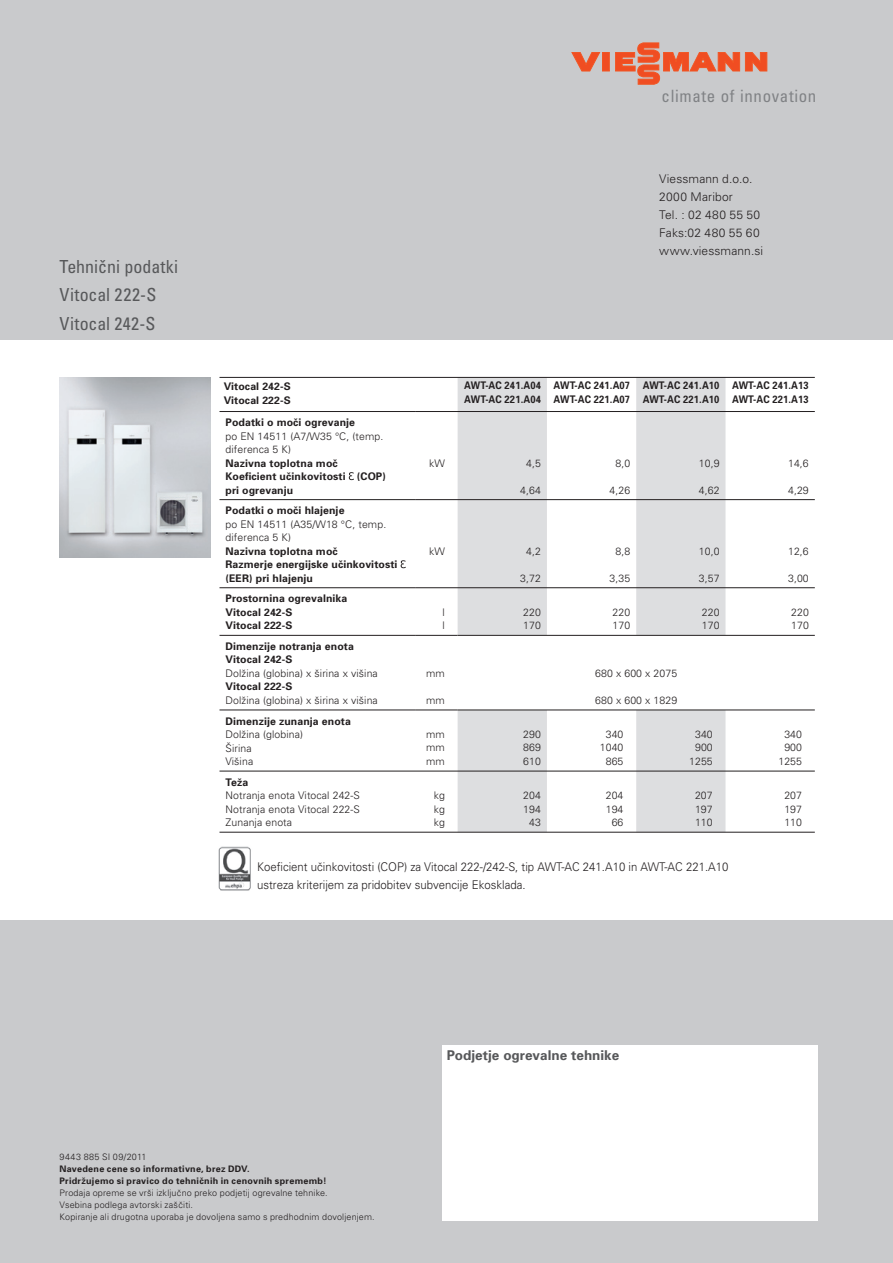
<style>
.page{position:relative;width:893px;height:1263px;background:#c9cacc}
.page>*{position:absolute;margin:0;border:0;box-sizing:border-box;transform-origin:0 0}
.t1{font:condensed 18px/28.5px "SS Univers";color:#57585a}
.t2{font:condensed 16.95px "SS Univers";letter-spacing:.04em;color:#808285}
.t3{font:700 13.5px "SS Univers";color:#57585a}
.t4{font:300 12px/18px "SS Univers";color:#231f20;scale:.95 1}
.t5{font:300 12px/18px "SS Univers";color:#231f20}
.t6{font:300 10.5px/13.5px "SS Univers";letter-spacing:.01em;color:#231f20}
.t7{font:700 10.5px/13.5px "SS Univers";letter-spacing:.01em;color:#231f20}
.t8{font:700 10.5px/13.5px "SS Univers";letter-spacing:.01em;color:#231f20;scale:.9 1}
.t9{font:300 9px/12px "SS Univers";letter-spacing:.02em;color:#231f20}
.t10{font:700 9px/12px "SS Univers";letter-spacing:.03em;color:#231f20}
.t11{font:300 9px "SS Univers";letter-spacing:.05em;color:#231f20}
</style>
<div class="page">
<div style="left:0;top:341px;width:893px;height:578px;background:#fff"></div>
<div style="left:442px;top:1044px;width:375px;height:176px;background:#fff"></div>
<img style="left:60px;top:377px;width:151px;height:180px">
<svg style="left:458px;top:378px;width:267px;height:454px;fill:#dddee0"></svg>
<div style="left:458px;top:635px;width:357px;height:75px;background:#fff"></div>
<hr style="left:219px;top:377px;width:596px;height:1px;background:#231f20">
<hr style="left:219px;top:499px;width:196px;height:1px;background:#231f20">
<hr style="left:219px;top:587px;width:196px;height:1px;background:#231f20">
<hr style="left:219px;top:635px;width:196px;height:1px;background:#231f20">
<hr style="left:219px;top:710px;width:196px;height:1px;background:#231f20">
<hr style="left:219px;top:771px;width:596px;height:1px;background:#231f20">
<hr style="left:219px;top:832px;width:596px;height:1px;background:#231f20">
<hr style="left:415px;top:499px;width:400px;height:1px;background:#231f20">
<hr style="left:415px;top:587px;width:400px;height:1px;background:#231f20">
<hr style="left:415px;top:635px;width:43px;height:1px;background:#231f20">
<hr style="left:415px;top:710px;width:43px;height:1px;background:#231f20">
<hr style="left:415px;top:411px;width:400px;height:1px;background:#231f20">
<hr style="left:219px;top:411px;width:196px;height:1px;background:#231f20">
<hr style="left:458px;top:635px;width:357px;height:1px;background:#231f20">
<hr style="left:458px;top:710px;width:357px;height:1px;background:#231f20">
<svg style="left:349px;top:472px;width:5px;height:8px"></svg>
<svg style="left:401px;top:560px;width:5px;height:8px"></svg>
<img style="left:218px;top:846px;width:33px;height:45px">
<div style="left:602px;top:53px;width:7px;height:18px;background:#f04d22"></div>
<svg style="left:572px;top:52px;width:28px;height:19px"></svg>
<svg style="left:615px;top:43px;width:152px;height:42px"></svg>
<h2 class="t2" style="left:662px;top:89px;width:156px">climate of innovation</h2>
<h1 class="t1" style="left:60px;top:254px;width:120px">Tehni~ni podatki<br>Vitocal 222-S<br>Vitocal 242-S</h1>
<p class="t5" style="left:659px;top:171px;width:106px">Viessmann d.o.o.<br>2000 Maribor<br>Tel. : 02 480 55 50<br>Faks:02 480 55 60 www.viessmann.si</p>
<p class="t7" style="left:224px;top:381px;width:69px">Vitocal 242-S<br>Vitocal 222-S</p>
<p class="t8" style="left:464px;top:379px;width:87px">AWT-AC 241.A04<br>AWT-AC 221.A04</p>
<p class="t8" style="left:554px;top:379px;width:87px">AWT-AC 241.A07<br>AWT-AC 221.A07</p>
<p class="t8" style="left:643px;top:379px;width:87px">AWT-AC 241.A10<br>AWT-AC 221.A10</p>
<p class="t8" style="left:732px;top:379px;width:87px">AWT-AC 241.A13<br>AWT-AC 221.A13</p>
<p class="t7" style="left:225px;top:416px;width:131px">Podatki o mo~i ogrevanje</p>
<p class="t6" style="left:225px;top:430px;width:159px">po EN 14511 (A7/W35 °C, (temp. diferenca 5 K)</p>
<p class="t7" style="left:225px;top:457px;width:162px">Nazivna toplotna mo~<br>Koeficient u~inkovitosti (COP) pri ogrevanju</p>
<p class="t6" style="left:429px;top:457px;width:17px">kW</p>
<p class="t6" style="left:526px;top:457px;width:16px">4,5</p>
<p class="t6" style="left:615px;top:457px;width:16px">8,0</p>
<p class="t6" style="left:609px;top:484px;width:22px">4,26</p>
<p class="t6" style="left:699px;top:457px;width:22px">10,9</p>
<p class="t6" style="left:699px;top:484px;width:22px">4,62</p>
<p class="t6" style="left:788px;top:457px;width:22px">14,6</p>
<p class="t6" style="left:788px;top:484px;width:22px">4,29</p>
<p class="t6" style="left:520px;top:484px;width:22px">4,64</p>
<p class="t7" style="left:225px;top:505px;width:121px">Podatki o mo~i hlajenje</p>
<p class="t6" style="left:225px;top:518px;width:162px">po EN 14511 (A35/W18 °C, temp. diferenca 5 K)</p>
<p class="t7" style="left:225px;top:545px;width:174px">Nazivna toplotna mo~<br>Razmerje energijske u~inkovitosti (EER) pri hlajenju</p>
<p class="t6" style="left:429px;top:545px;width:17px">kW</p>
<p class="t6" style="left:526px;top:545px;width:16px">4,2</p>
<p class="t6" style="left:520px;top:572px;width:22px">3,72</p>
<p class="t6" style="left:615px;top:545px;width:16px">8,8</p>
<p class="t6" style="left:609px;top:572px;width:22px">3,35</p>
<p class="t6" style="left:699px;top:545px;width:22px">10,0</p>
<p class="t6" style="left:699px;top:572px;width:22px">3,57</p>
<p class="t6" style="left:788px;top:545px;width:22px">12,6</p>
<p class="t6" style="left:788px;top:572px;width:22px">3,00</p>
<p class="t7" style="left:225px;top:593px;width:123px">Prostornina ogrevalnika<br>Vitocal 242-S<br>Vitocal 222-S</p>
<p class="t7" style="left:225px;top:640px;width:130px">Dimenzije notranja enota<br>Vitocal 242-S</p>
<p class="t6" style="left:225px;top:667px;width:154px">Dolžina (globina) x {irina x vi{ina</p>
<p class="t7" style="left:225px;top:681px;width:69px">Vitocal 222-S</p>
<p class="t6" style="left:225px;top:694px;width:154px">Dolžina (globina) x {irina x vi{ina</p>
<p class="t6" style="left:443px;top:606px;width:4px">l l</p>
<p class="t6" style="left:523px;top:606px;width:19px">220<br>170</p>
<p class="t6" style="left:612px;top:606px;width:19px">220<br>170</p>
<p class="t6" style="left:702px;top:606px;width:19px">220<br>170</p>
<p class="t6" style="left:791px;top:606px;width:19px">220<br>170</p>
<p class="t6" style="left:426px;top:667px;width:20px">mm</p>
<p class="t6" style="left:426px;top:694px;width:20px">mm</p>
<p class="t6" style="left:595px;top:667px;width:84px">680 x 600 x 2075</p>
<p class="t6" style="left:595px;top:694px;width:84px">680 x 600 x 1829</p>
<p class="t7" style="left:225px;top:715px;width:127px">Dimenzije zunanja enota</p>
<p class="t6" style="left:225px;top:728px;width:79px">Dolžina (globina)<br>Širina<br>Vi{ina</p>
<p class="t6" style="left:426px;top:728px;width:20px;text-align:justify">mm mm mm</p>
<p class="t6" style="left:523px;top:728px;width:19px;text-align:justify">290<br>869<br>610</p>
<p class="t6" style="left:600px;top:728px;width:25px;text-align:center">340<br>1040<br>865</p>
<p class="t6" style="left:689px;top:728px;width:25px;text-align:center">340<br>900<br>1255</p>
<p class="t6" style="left:778px;top:728px;width:25px;text-align:center">340<br>900<br>1255</p>
<p class="t7" style="left:225px;top:776px;width:24px">Teža</p>
<p class="t6" style="left:225px;top:789px;width:136px;text-align:justify">Notranja enota Vitocal 242-S Notranja enota Vitocal 222-S Zunanja enota</p>
<p class="t6" style="left:434px;top:789px;width:13px;text-align:justify">kg kg kg</p>
<p class="t6" style="left:523px;top:789px;width:19px;text-align:center">204<br>194<br>43</p>
<p class="t6" style="left:606px;top:789px;width:19px;text-align:center">204<br>194<br>66</p>
<p class="t6" style="left:695px;top:789px;width:19px;text-align:justify">207<br>197<br>110</p>
<p class="t6" style="left:784px;top:789px;width:19px;text-align:justify">207<br>197<br>110</p>
<p class="t4" style="left:257px;top:858px;width:498px">Koeficient u~inkovitosti (COP) za Vitocal 222-/242-S, tip AWT-AC 241.A10 in AWT-AC 221.A10 ustreza kriterijem za pridobitev subvencije Ekosklada.</p>
<p class="t3" style="left:447px;top:1050px;width:174px">Podjetje ogrevalne tehnike</p>
<p class="t11" style="left:60px;top:1154px;width:88px">9443 885 SI 09/2011</p>
<p class="t10" style="left:60px;top:1164px;width:268px">Navedene cene so informativne, brez DDV.<br>Pridržujemo si pravico do tehni~nih in cenovnih sprememb!</p>
<p class="t9" style="left:60px;top:1188px;width:317px">Prodaja opreme se vr{i izklju~no preko podjetij ogrevalne tehnike.<br>Vsebina podlega avtorski za{~iti.<br>Kopiranje ali drugotna uporaba je dovoljena samo s predhodnim dovoljenjem.</p>
</div>
